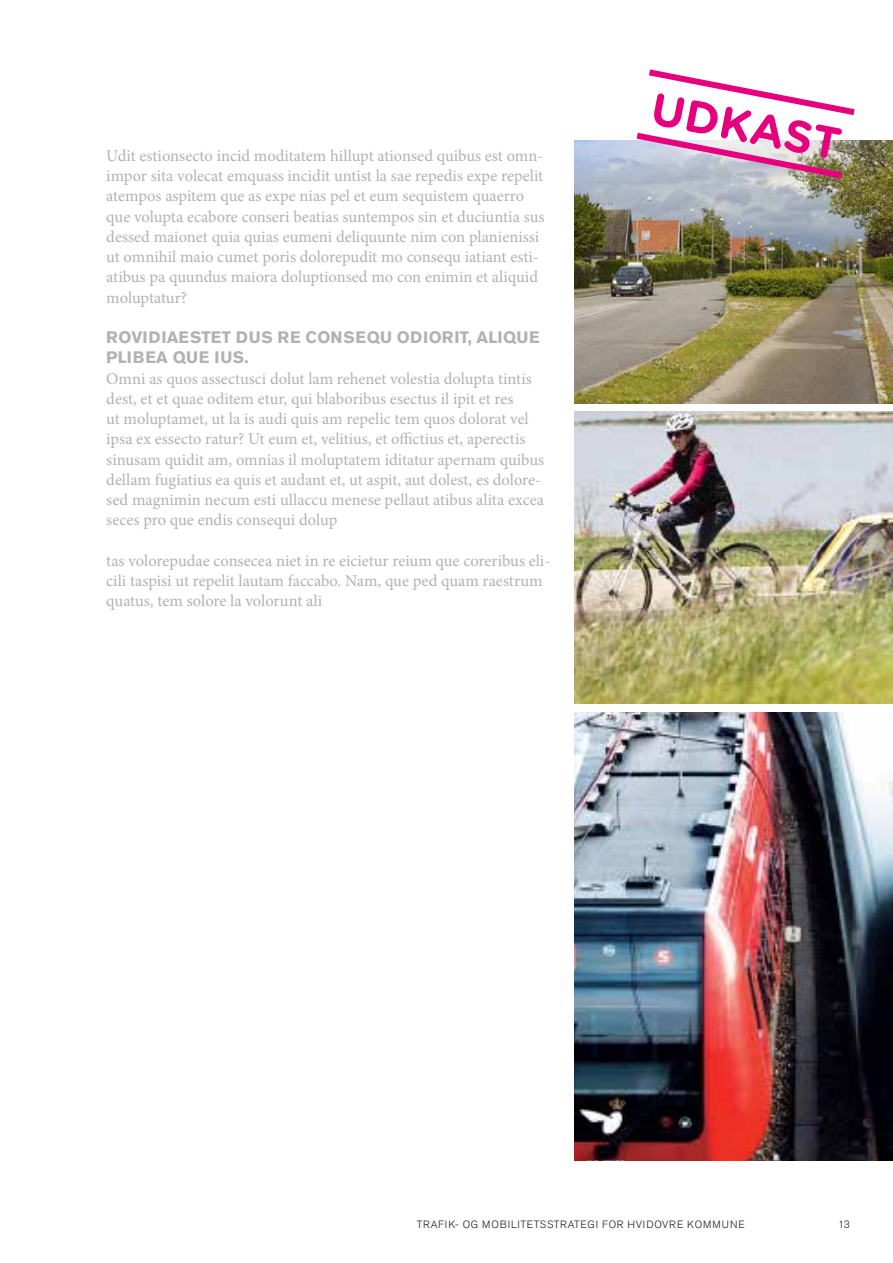
<style>
.page{position:relative;width:893px;height:1263px;background:#fff}
.page>*{position:absolute;margin:0;border:0;box-sizing:border-box;transform-origin:0 0}
.t1{font:700 45px "Gotham Rounded";color:#e6007d}
.t2{font:16.5px/20.2px "Minion Pro";color:#b3b2b2}
.t3{font:700 16.5px/20.2px "Akzidenz Grotesk Std";letter-spacing:.02em;color:#b3b2b2}
.t4{font:300 10.5px "Akzidenz Grotesk Std";letter-spacing:.08em;color:#1d1d1b}
</style>
<div class="page">
<img style="left:574px;top:140px;width:319px;height:264px">
<img style="left:574px;top:411px;width:319px;height:292px">
<img style="left:574px;top:712px;width:319px;height:448px">
<svg style="left:649px;top:69px;width:206px;height:46px"></svg>
<img style="left:630px;top:132px;width:219px;height:51px">
<p class="t2" style="left:106px;top:146px;width:440px">Udit estionsecto incid moditatem hillupt ationsed quibus est omn&shy;impor sita volecat emquass incidit untist la sae repedis expe repelit atempos aspitem que as expe nias pel et eum sequistem quaerro que volupta ecabore conseri beatias suntempos sin et duciuntia sus dessed maionet quia quias eumeni deliquunte nim con planienissi ut omnihil maio cumet poris dolorepudit mo consequ iatiant esti&shy;atibus pa quundus maiora doluptionsed mo con enimin et aliquid moluptatur?</p>
<p class="t3" style="left:106px;top:327px;width:435px">ROVIDIAESTET DUS RE CONSEQU ODIORIT, ALIQUE<br>PLIBEA QUE IUS.</p>
<p class="t2" style="left:106px;top:368px;width:439px">Omni as quos assectusci dolut lam rehenet volestia dolupta tintis dest, et et quae oditem etur, qui blaboribus esectus il ipit et res<br>ut moluptamet, ut la is audi quis am repelic tem quos dolorat vel ipsa ex essecto ratur? Ut eum et, velitius, et offictius et, aperectis sinusam quidit am, omnias il moluptatem iditatur apernam quibus dellam fugiatius ea quis et audant et, ut aspit, aut dolest, es dolore&shy;sed magnimin necum esti ullaccu menese pellaut atibus alita excea seces pro que endis consequi dolup</p>
<p class="t2" style="left:106px;top:550px;width:445px">tas volorepudae consecea niet in re eicietur reium que coreribus eli&shy;cili taspisi ut repelit lautam faccabo. Nam, que ped quam raestrum quatus, tem solore la volorunt ali</p>
<h1 class="t1" style="left:657px;top:81px;width:194px;rotate:11deg">UDKAST</h1>
<p class="t4" style="left:417px;top:1218px;width:330px">TRAFIK- OG MOBILITETSSTRATEGI FOR HVIDOVRE KOMMUNE</p>
<p class="t4" style="left:838px;top:1218px;width:13px">13</p>
</div>
